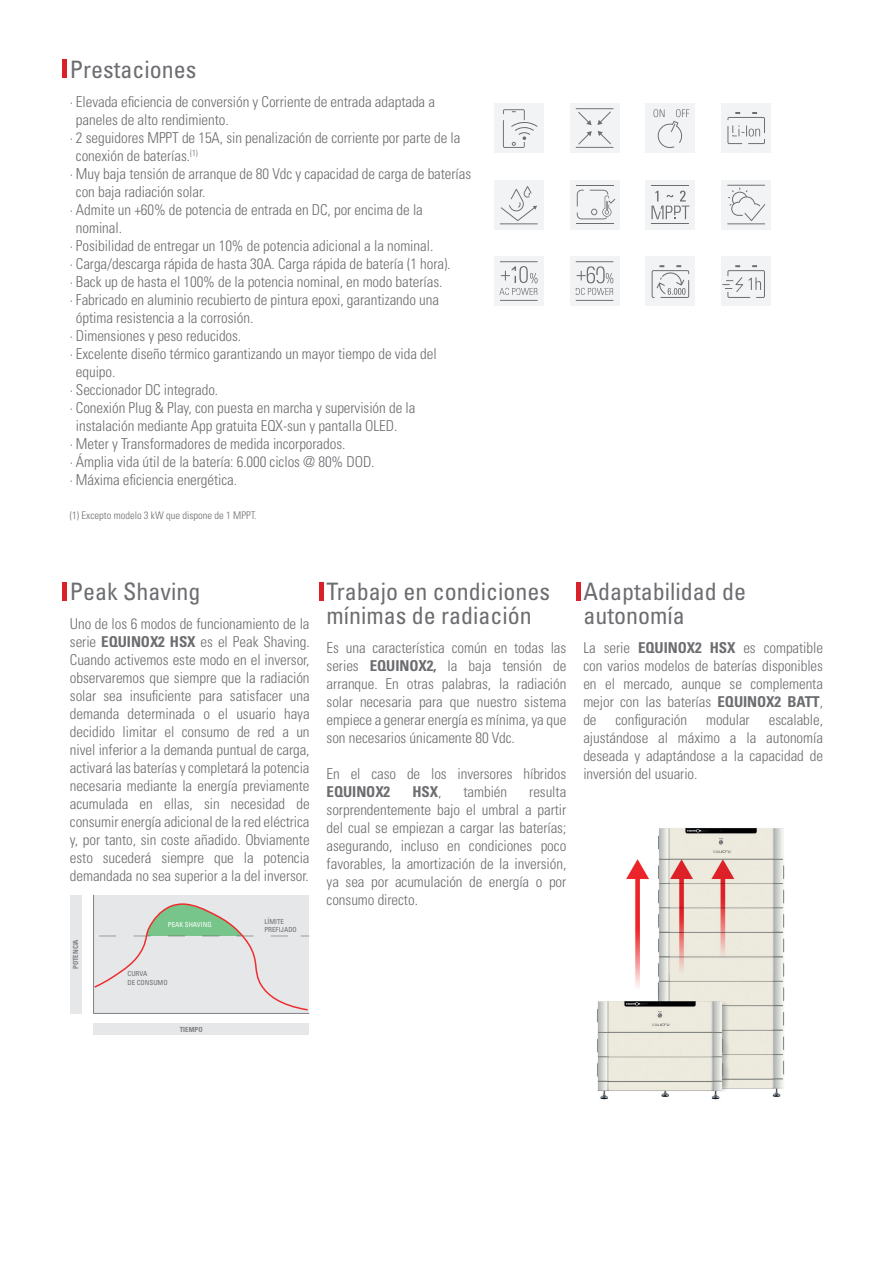
<style>
.page{position:relative;width:893px;height:1263px;background:#fff}
.page>*{position:absolute;margin:0;border:0;box-sizing:border-box;transform-origin:0 0}
.t1{font:condensed 24px/24px "Univers LT Std";color:#6c6d70}
.t2{font:300 condensed 15px/18px "Univers LT Std";letter-spacing:-.005em;color:#6c6d70;text-align:justify}
.t3{font:700 condensed 15px "Univers LT Std";letter-spacing:-.005em;color:#6c6d70}
.t4{font:300 condensed 10.5px "Univers LT Std";color:#6c6d70}
.t5{font:700 condensed 7.05px "Univers LT Std";color:#808285}
.t6{font:condensed 6.9px/8.4px "Univers LT Std";color:#6c6d70}
.t7{font:condensed 6.9px "Univers LT Std";color:#fff}
.s1{font-weight:700}
.s2{font-weight:300}
</style>
<div class="page">
<hr style="left:63px;top:60px;width:4px;height:18px;background:#da2128">
<div style="left:494px;top:103px;width:50px;height:50px;background:#f2f3f4"></div>
<svg style="left:503px;top:109px;width:34px;height:39px"></svg>
<div style="left:570px;top:103px;width:49px;height:50px;background:#f2f3f4"></div>
<svg style="left:576px;top:108px;width:37px;height:40px"></svg>
<div style="left:646px;top:103px;width:49px;height:50px;background:#f2f3f4"></div>
<svg style="left:653px;top:109px;width:36px;height:39px"></svg>
<div style="left:721px;top:103px;width:50px;height:50px;background:#f2f3f4"></div>
<svg style="left:727px;top:112px;width:38px;height:32px"></svg>
<div style="left:494px;top:180px;width:50px;height:49px;background:#f2f3f4"></div>
<svg style="left:500px;top:186px;width:38px;height:38px"></svg>
<div style="left:570px;top:180px;width:49px;height:49px;background:#f2f3f4"></div>
<hr style="left:576px;top:223px;width:37px;height:1px;background:#6c6d70">
<hr style="left:576px;top:185px;width:37px;height:1px;background:#6c6d70">
<svg style="left:577px;top:190px;width:38px;height:29px"></svg>
<div style="left:646px;top:180px;width:49px;height:49px;background:#f2f3f4"></div>
<hr style="left:652px;top:223px;width:37px;height:1px;background:#6c6d70">
<hr style="left:652px;top:185px;width:37px;height:1px;background:#6c6d70">
<svg style="left:651px;top:191px;width:38px;height:28px"></svg>
<div style="left:721px;top:180px;width:50px;height:49px;background:#f2f3f4"></div>
<svg style="left:727px;top:185px;width:38px;height:39px"></svg>
<div style="left:494px;top:256px;width:50px;height:50px;background:#f2f3f4"></div>
<svg style="left:499px;top:261px;width:39px;height:40px"></svg>
<div style="left:570px;top:256px;width:49px;height:50px;background:#f2f3f4"></div>
<svg style="left:576px;top:261px;width:37px;height:40px"></svg>
<div style="left:646px;top:256px;width:49px;height:50px;background:#f2f3f4"></div>
<svg style="left:652px;top:265px;width:37px;height:33px"></svg>
<div style="left:721px;top:256px;width:50px;height:50px;background:#f2f3f4"></div>
<svg style="left:722px;top:265px;width:43px;height:33px"></svg>
<hr style="left:63px;top:583px;width:4px;height:18px;background:#da2128">
<div style="left:94px;top:895px;width:215px;height:118px;background:#e6e7e9"></div>
<div style="left:70px;top:895px;width:12px;height:118px;background:#e6e7e9"></div>
<div style="left:94px;top:1023px;width:215px;height:12px;background:#e6e7e9"></div>
<hr style="left:93px;top:895px;width:1px;height:118px;background:#808285">
<hr style="left:94px;top:1013px;width:215px;height:1px;background:#808285">
<svg style="left:94px;top:903px;width:215px;height:107px"></svg>
<div style="left:319px;top:583px;width:5px;height:18px;background:#da2128"></div>
<hr style="left:576px;top:583px;width:4px;height:18px;background:#da2128">
<img style="left:597px;top:828px;width:188px;height:272px">
<h1 class="t1" style="left:70px;top:57px;width:128px">Prestaciones</h1>
<p class="t2" style="left:70px;top:93px;width:367px">∙ Elevada eficiencia de conversión y Corriente de entrada adaptada a</p>
<p class="t2" style="left:76px;top:111px;width:154px">paneles de alto rendimiento.</p>
<p class="t2" style="left:70px;top:129px;width:392px">∙ 2 seguidores MPPT de 15A, sin penalización de corriente por parte de la</p>
<p class="t2" style="left:76px;top:147px;width:123px">conexión de baterías.<sup>(1)</sup></p>
<p class="t2" style="left:70px;top:165px;width:403px">∙ Muy baja tensión de arranque de 80 Vdc y capacidad de carga de baterías</p>
<p class="t2" style="left:76px;top:183px;width:131px">con baja radiación solar.</p>
<p class="t2" style="left:70px;top:201px;width:354px">∙ Admite un +60% de potencia de entrada en DC, por encima de la</p>
<p class="t2" style="left:76px;top:219px;width:48px">nominal.</p>
<p class="t2" style="left:70px;top:237px;width:365px">∙ Posibilidad de entregar un 10% de potencia adicional a la nominal.</p>
<p class="t2" style="left:70px;top:255px;width:382px">∙ Carga/descarga rápida de hasta 30A. Carga rápida de batería (1 hora).</p>
<p class="t2" style="left:70px;top:273px;width:374px">∙ Back up de hasta el 100% de la potencia nominal, en modo baterías.</p>
<p class="t2" style="left:70px;top:291px;width:371px">∙ Fabricado en aluminio recubierto de pintura epoxi, garantizando una</p>
<p class="t2" style="left:76px;top:309px;width:179px">óptima resistencia a la corrosión.</p>
<p class="t2" style="left:70px;top:327px;width:173px">∙ Dimensiones y peso reducidos.</p>
<p class="t2" style="left:70px;top:345px;width:368px">∙ Excelente diseño térmico garantizando un mayor tiempo de vida del</p>
<p class="t2" style="left:76px;top:363px;width:41px">equipo.</p>
<p class="t2" style="left:70px;top:381px;width:150px">∙ Seccionador DC integrado.</p>
<p class="t2" style="left:70px;top:399px;width:347px">∙ Conexión Plug &amp; Play, con puesta en marcha y supervisión de la</p>
<p class="t2" style="left:76px;top:417px;width:323px">instalación mediante App gratuita EQX-sun y pantalla OLED.</p>
<p class="t2" style="left:70px;top:435px;width:277px">∙ Meter y Transformadores de medida incorporados.</p>
<p class="t2" style="left:70px;top:453px;width:306px">∙ Ámplia vida útil de la batería: 6.000 ciclos @ 80% DOD.</p>
<p class="t2" style="left:70px;top:471px;width:169px">∙ Máxima eficiencia energética.</p>
<p class="t4" style="left:70px;top:509px;width:188px">(1) Excepto modelo 3 kW que dispone de 1 MPPT.</p>
<h1 class="t1" style="left:70px;top:579px;width:132px">Peak Shaving</h1>
<p class="t2" style="left:70px;top:615px;width:241px">Uno de los 6 modos de funcionamiento de la serie <span class="s1">EQUINOX2 HSX</span> es el Peak Shaving.<br>Cuando activemos este modo en el inversor, observaremos que siempre que la radiación solar sea insuficiente para satisfacer una demanda determinada o el usuario haya decidido limitar el consumo de red a un nivel inferior a la demanda puntual de carga, activará las baterías y completará la potencia necesaria mediante la energía previamente acumulada en ellas, sin necesidad de consumir energía adicional de la red eléctrica y, por tanto, sin coste añadido. Obviamente esto sucederá siempre que la potencia demandada no sea superior a la del inversor.</p>
<p class="t5" style="left:71px;top:969px;width:31px;rotate:-90deg">POTENCIA</p>
<p class="t7" style="left:168px;top:921px;width:45px">PEAK SHAVING</p>
<p class="t6" style="left:264px;top:917px;width:34px">LÍMITE<br>PREFIJADO</p>
<p class="t6" style="left:127px;top:969px;width:42px">CURVA<br>DE CONSUMO</p>
<p class="t5" style="left:180px;top:1025px;width:24px">TIEMPO</p>
<h1 class="t1" style="left:327px;top:579px;width:225px">Trabajo en condiciones mínimas de radiación</h1>
<p class="t2" style="left:327px;top:639px;width:241px">Es una característica común en todas las series <span class="s1">EQUINOX2,</span> la baja tensión de arranque. En otras palabras, la radiación solar necesaria para que nuestro sistema empiece a generar energía es mínima, ya que son necesarios únicamente 80 Vdc.</p>
<p class="t2" style="left:327px;top:765px;width:241px">En el caso de los inversores híbridos</p>
<p class="t3" style="left:327px;top:783px;width:65px">EQUINOX2</p>
<p class="t3" style="left:412px;top:783px;width:30px">HSX<span class="s2">,</span></p>
<p class="t2" style="left:463px;top:783px;width:45px">también</p>
<p class="t2" style="left:327px;top:783px;width:241px;text-indent:203px">resulta sorprendentemente bajo el umbral a partir del cual se empiezan a cargar las baterías; asegurando, incluso en condiciones poco favorables, la amortización de la inversión, ya sea por acumulación de energía o por consumo directo.</p>
<h1 class="t1" style="left:583px;top:579px;width:164px">Adaptabilidad de autonomía</h1>
<p class="t2" style="left:583px;top:639px;width:241px">La serie <span class="s1">EQUINOX2 HSX</span> es compatible con varios modelos de baterías disponibles en el mercado, aunque se complementa mejor con las baterías <span class="s1">EQUINOX2 BATT</span>, de</p>
<p class="t2" style="left:615px;top:711px;width:73px">configuración</p>
<p class="t2" style="left:706px;top:711px;width:45px">modular</p>
<p class="t2" style="left:583px;top:711px;width:241px;text-indent:185px">escalable, ajustándose al máximo a la autonomía deseada y adaptándose a la capacidad de inversión del usuario.</p>
</div>
